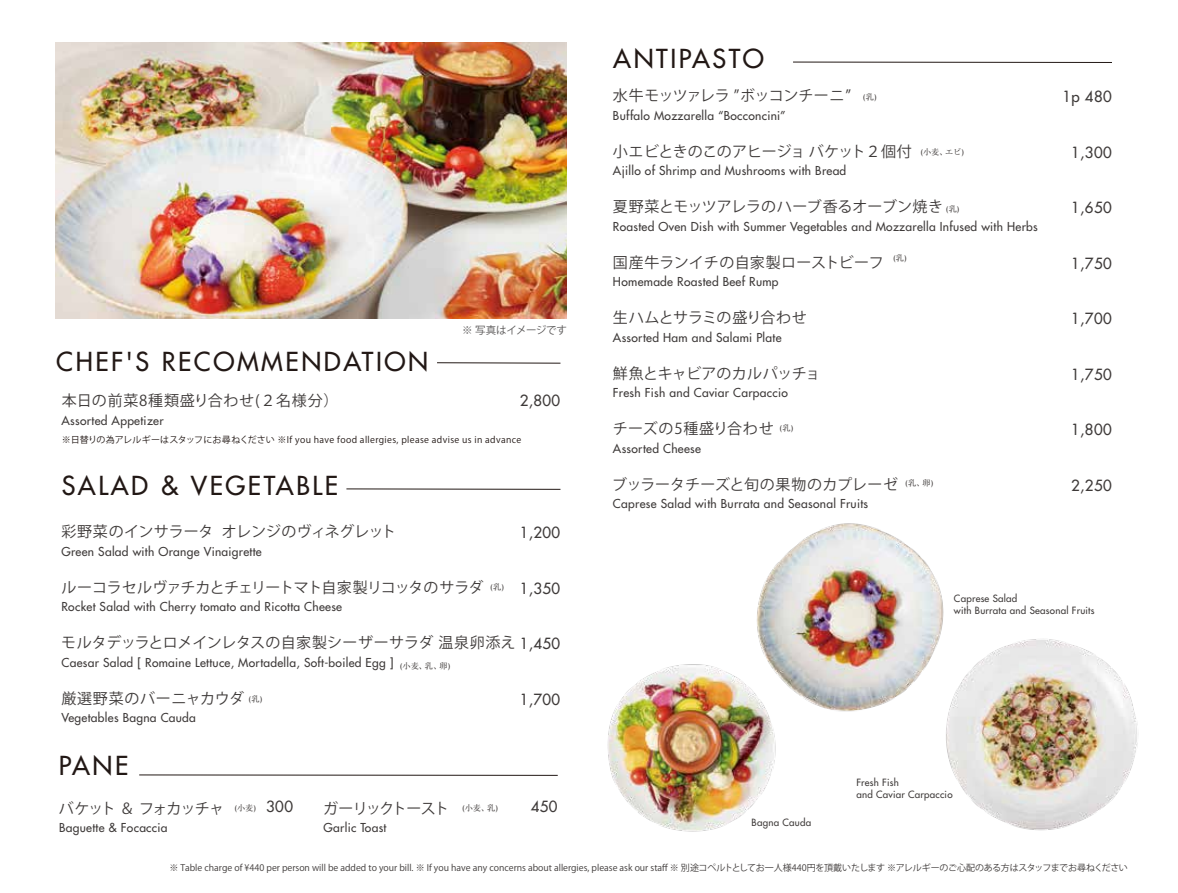
<style>
.page{position:relative;width:1178px;height:893px;background:#fff}
.page>*{position:absolute;margin:0;border:0;box-sizing:border-box;transform-origin:0 0}
.t1{font:500 25.5px "Futura Std";letter-spacing:.1em;color:#221815}
.t2{font:15px "Koz Go Pr 6 N";color:#3e3a39}
.t3{font:500 15px "Futura Std";letter-spacing:.025em;color:#3e3a39}
.t4{font:15px "Koz Go Pr 6 N";letter-spacing:-.04em;color:#3e3a39}
.t5{font:15px "Koz Go Pr 6 N";letter-spacing:.05em;color:#3e3a39}
.t6{font:15px "Koz Go Pr 6 N";letter-spacing:.02em;color:#3e3a39}
.t7{font:15px "Koz Go Pr 6 N";letter-spacing:-.02em;color:#3e3a39}
.t8{font:15px "Koz Go Pr 6 N";letter-spacing:.04em;color:#3e3a39}
.t9{font:15px "Koz Go Pr 6 N";letter-spacing:.045em;color:#3e3a39}
.t10{font:15px "Koz Go Pr 6 N";letter-spacing:-.06em;color:#3e3a39}
.t11{font:15px "Koz Go Pr 6 N";letter-spacing:-.08em;color:#3e3a39}
.t12{font:500 12px "Futura Std";letter-spacing:.025em;color:#3e3a39}
.t13{font:10.5px "Koz Go Pr 6 N";letter-spacing:-.03em;color:#595757}
.t14{font:500 9.75px/12px "Futura Std";letter-spacing:.025em;color:#3e3a39}
.t15{font:9px "Koz Go Pro";color:#3e3a39}
.t16{font:9px "Koz Go Pr 6 N";letter-spacing:.04em;color:#221815}
.t17{font:8.25px "Ryumin Pro";letter-spacing:-.015em;color:#3e3a39}
.s1{font-family:"Futura Std";font-weight:500}
</style>
<div class="page">
<img style="left:56px;top:43px;width:510px;height:276px">
<img style="left:607px;top:664px;width:169px;height:168px">
<img style="left:946px;top:639px;width:192px;height:192px">
<img style="left:740px;top:523px;width:221px;height:200px">
<hr style="left:793px;top:62px;width:319px;height:1px;background:#221815">
<hr style="left:346px;top:489px;width:214px;height:1px;background:#221815">
<hr style="left:437px;top:362px;width:123px;height:1px;background:#221815">
<hr style="left:139px;top:775px;width:419px;height:1px;background:#221815">
<h1 class="t1" style="left:613px;top:43px;width:152px">ANTIPASTO</h1>
<p class="t7" style="left:613px;top:87px;width:239px">水牛モッツァレラ ”ボッコンチーニ”</p>
<p class="t12" style="left:613px;top:108px;width:174px">Buffalo Mozzarella “Bocconcini”</p>
<p class="t17" style="left:863px;top:90px;width:15px">(乳)</p>
<p class="t2" style="left:613px;top:143px;width:300px">小エビときのこのアヒージョ バケット２個付</p>
<p class="t12" style="left:613px;top:164px;width:235px">Ajillo of Shrimp and Mushrooms with Bread</p>
<p class="t17" style="left:921px;top:145px;width:45px">(小麦、エビ)</p>
<p class="t2" style="left:613px;top:198px;width:332px">夏野菜とモッツアレラのハーブ香るオーブン焼き</p>
<p class="t17" style="left:946px;top:203px;width:15px">(乳)</p>
<p class="t12" style="left:613px;top:219px;width:426px">Roasted Oven Dish with Summer Vegetables and Mozzarella Infused with Herbs</p>
<h1 class="t1" style="left:56px;top:346px;width:373px">CHEF'S RECOMMENDATION</h1>
<p class="t5" style="left:62px;top:392px;width:278px">本日の前菜8種類盛り合わせ(２名様分）</p>
<p class="t12" style="left:61px;top:413px;width:104px">Assorted Appetizer</p>
<p class="t13" style="left:462px;top:324px;width:106px">※ 写真はイメージです</p>
<p class="t3" style="left:520px;top:391px;width:42px">2,800</p>
<p class="t16" style="left:62px;top:434px;width:461px">※日替りの為アレルギーはスタッフにお尋ねください ※If you have food allergies, please advise us in advance</p>
<p class="t6" style="left:613px;top:254px;width:272px">国産牛ランイチの自家製ローストビーフ</p>
<p class="t12" style="left:613px;top:275px;width:167px">Homemade Roasted Beef Rump</p>
<p class="t2" style="left:613px;top:309px;width:195px">生ハムとサラミの盛り合わせ</p>
<p class="t12" style="left:613px;top:330px;width:170px">Assorted Ham and Salami Plate</p>
<p class="t2" style="left:613px;top:365px;width:209px">鮮魚とキャビアのカルパッチョ</p>
<p class="t12" style="left:613px;top:386px;width:176px">Fresh Fish and Caviar Carpaccio</p>
<p class="t9" style="left:613px;top:420px;width:162px">チーズの5種盛り合わせ</p>
<p class="t17" style="left:780px;top:422px;width:15px">(乳)</p>
<p class="t12" style="left:613px;top:441px;width:90px">Assorted Cheese</p>
<p class="t17" style="left:893px;top:252px;width:15px">(乳)</p>
<h1 class="t1" style="left:62px;top:470px;width:278px">SALAD &amp; VEGETABLE</h1>
<p class="t2" style="left:612px;top:476px;width:287px">ブッラータチーズと旬の果物のカプレーゼ</p>
<p class="t3" style="left:520px;top:523px;width:42px">1,200</p>
<p class="t12" style="left:613px;top:497px;width:257px">Caprese Salad with Burrata and Seasonal Fruits</p>
<p class="t2" style="left:61px;top:523px;width:336px">彩野菜のインサラータ オレンジのヴィネグレット</p>
<p class="t12" style="left:61px;top:544px;width:202px">Green Salad with Orange Vinaigrette</p>
<p class="t17" style="left:905px;top:476px;width:29px">(乳、卵)</p>
<p class="t3" style="left:1062px;top:87px;width:51px">1p 480</p>
<p class="t3" style="left:1071px;top:143px;width:42px">1,300</p>
<p class="t3" style="left:1071px;top:198px;width:42px">1,650</p>
<p class="t3" style="left:1071px;top:254px;width:42px">1,750</p>
<p class="t3" style="left:1071px;top:309px;width:42px">1,700</p>
<p class="t3" style="left:1071px;top:365px;width:42px">1,750</p>
<p class="t3" style="left:1071px;top:420px;width:42px">1,800</p>
<p class="t3" style="left:1071px;top:476px;width:42px">2,250</p>
<p class="t4" style="left:61px;top:579px;width:424px">ルーコラセルヴァチカとチェリートマト自家製リコッタのサラダ</p>
<p class="t3" style="left:520px;top:579px;width:42px">1,350</p>
<p class="t2" style="left:61px;top:634px;width:500px">モルタデッラとロメインレタスの自家製シーザーサラダ 温泉卵添え <span class="s1">1,450</span></p>
<p class="t17" style="left:490px;top:580px;width:15px">(乳)</p>
<p class="t12" style="left:61px;top:599px;width:282px">Rocket Salad with Cherry tomato and Ricotta Cheese</p>
<p class="t12" style="left:61px;top:655px;width:334px">Caesar Salad [ Romaine Lettuce, Mortadella, Soft-boiled Egg ]</p>
<p class="t17" style="left:400px;top:660px;width:52px">(小麦、乳、卵)</p>
<p class="t8" style="left:61px;top:690px;width:184px">厳選野菜のバーニャカウダ</p>
<p class="t17" style="left:249px;top:692px;width:15px">(乳)</p>
<p class="t12" style="left:61px;top:710px;width:136px">Vegetables Bagna Cauda</p>
<h1 class="t1" style="left:59px;top:750px;width:71px">PANE</h1>
<p class="t10" style="left:59px;top:800px;width:167px">バケット ＆ フォカッチャ</p>
<p class="t12" style="left:59px;top:820px;width:110px">Baguette &amp; Focaccia</p>
<p class="t3" style="left:266px;top:797px;width:28px">300</p>
<p class="t11" style="left:323px;top:800px;width:128px">ガーリックトースト</p>
<p class="t12" style="left:324px;top:820px;width:64px">Garlic Toast</p>
<p class="t17" style="left:235px;top:801px;width:23px">(小麦)</p>
<p class="t17" style="left:462px;top:801px;width:37px">(小麦、乳)</p>
<p class="t3" style="left:520px;top:690px;width:42px">1,700</p>
<p class="t3" style="left:531px;top:797px;width:28px">450</p>
<p class="t14" style="left:954px;top:592px;width:142px">Caprese Salad<br>with Burrata and Seasonal Fruits</p>
<p class="t14" style="left:751px;top:817px;width:61px">Bagna Cauda</p>
<p class="t14" style="left:856px;top:776px;width:98px">Fresh Fish<br>and Caviar Carpaccio</p>
<p class="t15" style="left:169px;top:862px;width:960px">※ Table charge of ¥440 per person will be added to your bill. ※ If you have any concerns about allergies, please ask our staff ※ 別途コペルトとしてお一人様440円を頂戴いたします ※アレルギーのご心配のある方はスタッフまでお尋ねください</p>
</div>
